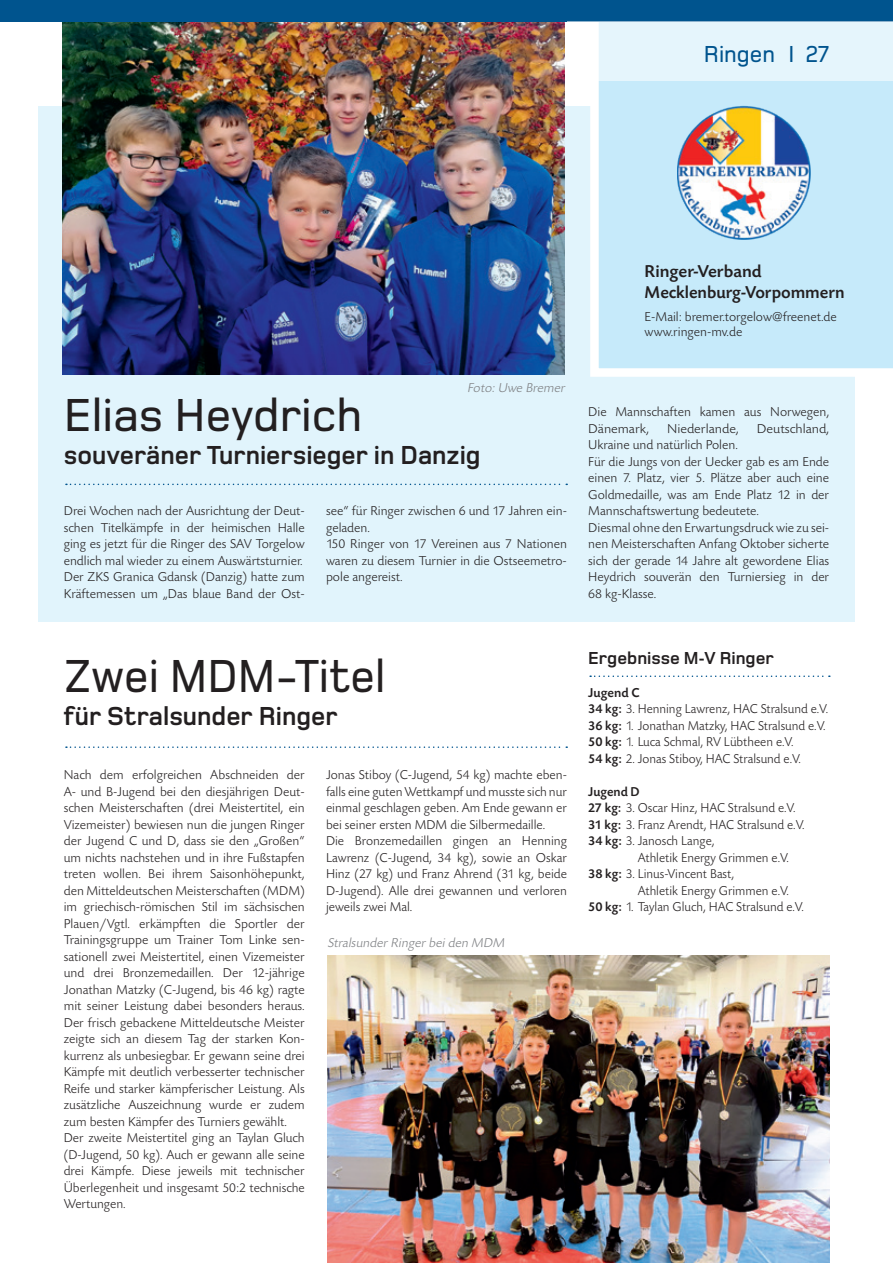
<style>
.page{position:relative;width:893px;height:1263px;background:#fff}
.page>*{position:absolute;margin:0;border:0;box-sizing:border-box;transform-origin:0 0}
.t1{font:500 48px "Foundry Monoline";color:#231f20}
.t2{font:500 48px "Foundry Monoline";color:#231f20;scale:.95 1}
.t3{font:700 27px "Foundry Monoline";color:#231f20}
.t4{font:500 24px "Foundry Monoline";color:#00548e}
.t5{font:500 18px/21px "Today SB";color:#231f20}
.t6{font:700 18px "Foundry Monoline";color:#231f20}
.t7{font:300 13.5px/16.5px "Today SB";color:#231f20}
.t8{font:italic 300 13.5px "Today SB";color:#808285}
.t9{font:300 13.5px "Today SB";color:#231f20;scale:1.05 1}
.s1{font-weight:500}
</style>
<div class="page">
<div style="left:38px;top:106px;width:817px;height:516px;background:#e1f4fc"></div>
<img style="left:62px;top:21px;width:502px;height:353px">
<svg style="left:590px;top:81px;width:303px;height:296px;background:#caebfa"></svg>
<div style="left:0;top:0;width:893px;height:21px;background:#00548e"></div>
<svg style="left:567px;top:21px;width:326px;height:60px;background:#e6f4fb"></svg>
<img style="left:677px;top:106px;width:133px;height:134px">
<svg style="left:66px;top:746px;width:501px;height:2px"></svg>
<svg style="left:590px;top:675px;width:240px;height:2px"></svg>
<svg style="left:66px;top:484px;width:501px;height:1px"></svg>
<img style="left:327px;top:955px;width:502px;height:308px">
<h3 class="t4" style="left:704px;top:40px;width:127px">Ringen I 27</h3>
<p class="t8" style="left:467px;top:381px;width:102px">Foto:Uwe Bremer</p>
<h1 class="t1" style="left:64px;top:389px;width:300px">Elias Heydrich</h1>
<h2 class="t3" style="left:64px;top:441px;width:418px">souveräner Turniersieger in Danzig</h2>
<p class="t7" style="left:64px;top:503px;width:242px">Drei Wochen nach der Ausrichtung der Deut&shy;schen Titelkämpfe in der heimischen Halle ging es jetzt für die Ringer des SAV Torgelow endlich mal wieder zu einem Auswärtsturnier.<br>Der ZKS Granica Gdansk (Danzig) hatte zum Kräftemessen um „Das blaue Band der Ost-</p>
<p class="t7" style="left:326px;top:503px;width:242px">see“ für Ringer zwischen 6 und 17 Jahren ein&shy;geladen.<br>150 Ringer von 17 Vereinen aus 7 Nationen waren zu diesem Turnier in die Ostseemetro&shy;pole angereist.</p>
<h1 class="t2" style="left:64px;top:649px;width:340px">Zwei MDM-Titel</h1>
<h2 class="t3" style="left:64px;top:702px;width:275px">für Stralsunder Ringer</h2>
<p class="t7" style="left:64px;top:767px;width:242px">Nach dem erfolgreichen Abschneiden der A- und B-Jugend bei den diesjährigen Deut&shy;schen Meisterschaften (drei Meistertitel, ein Vizemeister) bewiesen nun die jungen Ringer der Jugend C und D, dass sie den „Großen“ um nichts nachstehen und in ihre Fußstapfen treten wollen. Bei ihrem Saisonhöhepunkt, den Mitteldeutschen Meisterschaften (MDM) im griechisch-römischen Stil im sächsischen Plauen/Vgtl. erkämpften die Sportler der Trainingsgruppe um Trainer Tom Linke sen&shy;sationell zwei Meistertitel, einen Vizemeister und drei Bronzemedaillen. Der 12-jährige Jonathan Matzky (C-Jugend, bis 46 kg) ragte mit seiner Leistung dabei besonders heraus.<br>Der frisch gebackene Mitteldeutsche Meister zeigte sich an diesem Tag der starken Kon&shy;kurrenz als unbesiegbar. Er gewann seine drei Kämpfe mit deutlich verbesserter technischer Reife und starker kämpferischer Leistung. Als zusätzliche Auszeichnung wurde er zudem zum besten Kämpfer des Turniers gewählt.<br>Der zweite Meistertitel ging an Taylan Gluch (D-Jugend, 50 kg). Auch er gewann alle seine drei Kämpfe. Diese jeweils mit technischer Überlegenheit und insgesamt 50:2 technische Wertungen.</p>
<p class="t7" style="left:326px;top:767px;width:242px">Jonas Stiboy (C-Jugend, 54 kg) machte eben&shy;falls eine guten Wettkampf und musste sich nur einmal geschlagen geben. Am Ende gewann er bei seiner ersten MDM die Silbermedaille.<br>Die Bronzemedaillen gingen an Henning Lawrenz (C-Jugend, 34 kg), sowie an Oskar Hinz (27 kg) und Franz Ahrend (31 kg, beide D-Jugend). Alle drei gewannen und verloren jeweils zwei Mal.</p>
<p class="t8" style="left:327px;top:935px;width:181px">StralsunderRingerbeiden MDM</p>
<h3 class="t5" style="left:645px;top:261px;width:201px">Ringer-Verband<br>Mecklenburg-Vorpommern</h3>
<p class="t7" style="left:645px;top:310px;width:194px;line-height:15px">E-Mail: bremer.torgelow@freenet.de www.ringen-mv.de</p>
<p class="t7" style="left:588px;top:404px;width:242px">Die Mannschaften kamen aus Norwegen,<br>Dänemark,</p>
<p class="t9" style="left:667px;top:421px;width:70px">Niederlande,</p>
<p class="t9" style="left:757px;top:421px;width:70px">Deutschland,</p>
<p class="t7" style="left:588px;top:437px;width:242px">Ukraine und natürlich Polen.<br>Für die Jungs von der Uecker gab es am Ende einen 7. Platz, vier 5. Plätze aber auch eine Goldmedaille, was am Ende Platz 12 in der Mannschaftswertung bedeutete.<br>Diesmal ohne den Erwartungsdruck wie zu sei&shy;nen Meisterschaften Anfang Oktober sicherte sich der gerade 14 Jahre alt gewordene Elias Heydrich souverän den Turniersieg in der 68 kg-Klasse.</p>
<h3 class="t6" style="left:588px;top:648px;width:187px">Ergebnisse M-V Ringer</h3>
<p class="t7" style="left:588px;top:685px;width:241px"><span class="s1">Jugend C<br>34 kg:</span> 3. Henning Lawrenz, HAC Stralsund e.V.<br><span class="s1">36 kg:</span> 1. Jonathan Matzky, HAC Stralsund e.V.<br><span class="s1">50 kg:</span> 1. Luca Schmal, RV Lübtheen e.V.<br><span class="s1">54 kg:</span> 2. Jonas Stiboy, HAC Stralsund e.V.</p>
<p class="t7" style="left:588px;top:784px;width:218px"><span class="s1">Jugend D<br>27 kg:</span> 3. Oscar Hinz, HAC Stralsund e.V.<br><span class="s1">31 kg:</span> 3. Franz Arendt, HAC Stralsund e.V.<br><span class="s1">34 kg:</span> 3. Janosch Lange,</p>
<p class="t7" style="left:588px;top:850px;width:202px;text-indent:49px">Athletik Energy Grimmen e.V.<br><span class="s1">38 kg:</span> 3. Linus-Vincent Bast,</p>
<p class="t7" style="left:588px;top:883px;width:217px;text-indent:49px">Athletik Energy Grimmen e.V.<br><span class="s1">50 kg:</span> 1. Taylan Gluch, HAC Stralsund e.V.</p>
</div>
